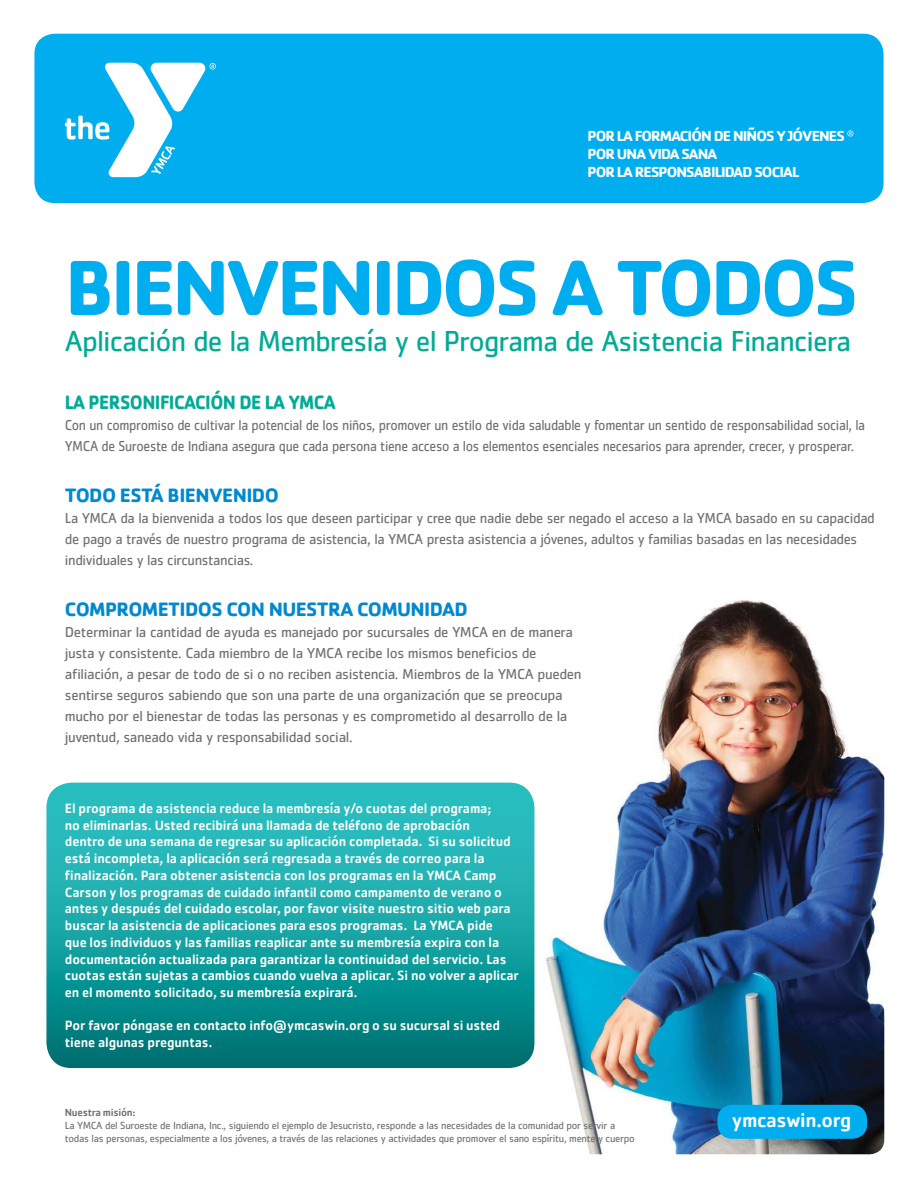
<style>
.page{position:relative;width:918px;height:1188px;background:#fff}
.page>*{position:absolute;margin:0;border:0;box-sizing:border-box;transform-origin:0 0}
.t1{font:700 81px "Cachet Std";letter-spacing:-.05em;color:#00aeef}
.t2{font:30px "Cachet Std";letter-spacing:-.03em;color:#00ab95}
.t3{font:500 20.55px "Cachet Std";letter-spacing:-.025em;color:#fff}
.t4{font:700 20.1px "Cachet Std";letter-spacing:-.03em;color:#0089cf}
.t5{font:700 20.1px "Cachet Std";letter-spacing:-.03em;color:#00ab95;scale:.92 1}
.t6{font:15px/21px "Cachet Std";letter-spacing:-.025em;color:#717073}
.t7{font:15px/21px "Cachet Std";letter-spacing:-.025em;color:#717073;scale:.92 1}
.t8{font:700 15px "Cachet";letter-spacing:-.06em;color:#fff}
.t9{font:500 13.95px/16.8px "Cachet Std";letter-spacing:-.01em;color:#fff}
.t10{font:10.8px/12.9px "Cachet Std";letter-spacing:-.025em;color:#717073}
.t11{font:500 10.8px "Cachet Std";letter-spacing:-.025em;color:#717073}
</style>
<div class="page">
<img style="left:534px;top:600px;width:350px;height:554px">
<div style="left:34px;top:34px;width:850px;height:169px;background:#00aeef;border-radius:20px"></div>
<svg style="left:65px;top:63px;width:151px;height:114px"></svg>
<svg style="left:46px;top:783px;width:488px;height:285px;background:#17a1a2"></svg>
<div style="left:717px;top:1105px;width:150px;height:34px;background:#00aeef;border-radius:15px"></div>
<svg style="left:847px;top:130px;width:6px;height:7px"></svg>
<p class="t8" style="left:588px;top:127px;width:259px">POR LA FORMACIÓN DE NIÑOS Y JÓVENES</p>
<p class="t8" style="left:588px;top:145px;width:131px">POR UNA VIDA SANA</p>
<p class="t8" style="left:588px;top:163px;width:213px">POR LA RESPONSABILIDAD SOCIAL</p>
<p class="t1" style="left:65px;top:235px;width:795px">BIENVENIDOS A TODOS</p>
<p class="t2" style="left:65px;top:324px;width:788px">Aplicación de la Membresía y el Programa de Asistencia Financiera</p>
<p class="t5" style="left:65px;top:389px;width:296px">LA PERSONIFICACIÓN DE LA YMCA</p>
<p class="t7" style="left:65px;top:414px;width:871px">Con un compromiso de cultivar la potencial de los niños, promover un estilo de vida saludable y fomentar un sentido de responsabilidad social, la<br>YMCA de Suroeste de Indiana asegura que cada persona tiene acceso a los elementos esenciales necesarios para aprender, crecer, y prosperar.</p>
<p class="t4" style="left:65px;top:482px;width:215px">TODO ESTÁ BIENVENIDO</p>
<p class="t6" style="left:65px;top:507px;width:811px">La YMCA da la bienvenida a todos los que deseen participar y cree que nadie debe ser negado el acceso a la YMCA basado en su capacidad de pago a través de nuestro programa de asistencia, la YMCA presta asistencia a jóvenes, adultos y familias basadas en las necesidades individuales y las circunstancias.</p>
<p class="t4" style="left:65px;top:596px;width:404px">COMPROMETIDOS CON NUESTRA COMUNIDAD</p>
<p class="t6" style="left:65px;top:621px;width:518px">Determinar la cantidad de ayuda es manejado por sucursales de YMCA en de manera justa y consistente. Cada miembro de la YMCA recibe los mismos beneficios de afiliación, a pesar de todo de si o no reciben asistencia. Miembros de la YMCA pueden sentirse seguros sabiendo que son una parte de una organización que se preocupa mucho por el bienestar de todas las personas y es comprometido al desarrollo de la juventud, saneado vida y responsabilidad social.</p>
<p class="t9" style="left:65px;top:799px;width:456px">El programa de asistencia reduce la membresía y/o cuotas del programa;<br>no eliminarlas. Usted recibirá una llamada de teléfono de aprobación<br>dentro de una semana de regresar su aplicación completada. Si su solicitud está incompleta, la aplicación será regresada a través de correo para la finalización. Para obtener asistencia con los programas en la YMCA Camp Carson y los programas de cuidado infantil como campamento de verano o antes y después del cuidado escolar, por favor visite nuestro sitio web para buscar la asistencia de aplicaciones para esos programas. La YMCA pide<br>que los individuos y las familias reaplicar ante su membresía expira con la documentación actualizada para garantizar la continuidad del servicio. Las cuotas están sujetas a cambios cuando vuelva a aplicar. Si no volver a aplicar en el momento solicitado, su membresía expirará.</p>
<p class="t9" style="left:65px;top:1017px;width:437px">Por favor póngase en contacto info@ymcaswin.org o su sucursal si usted tiene algunas preguntas.</p>
<p class="t11" style="left:65px;top:1106px;width:72px">Nuestra misión:</p>
<p class="t10" style="left:65px;top:1119px;width:571px">La YMCA del Suroeste de Indiana, Inc., siguiendo el ejemplo de Jesucristo, responde a las necesidades de la comunidad por servir a todas las personas, especialmente a los jóvenes, a través de las relaciones y actividades que promover el sano espíritu, mente y cuerpo</p>
<p class="t3" style="left:732px;top:1107px;width:121px">ymcaswin.org</p>
</div>
